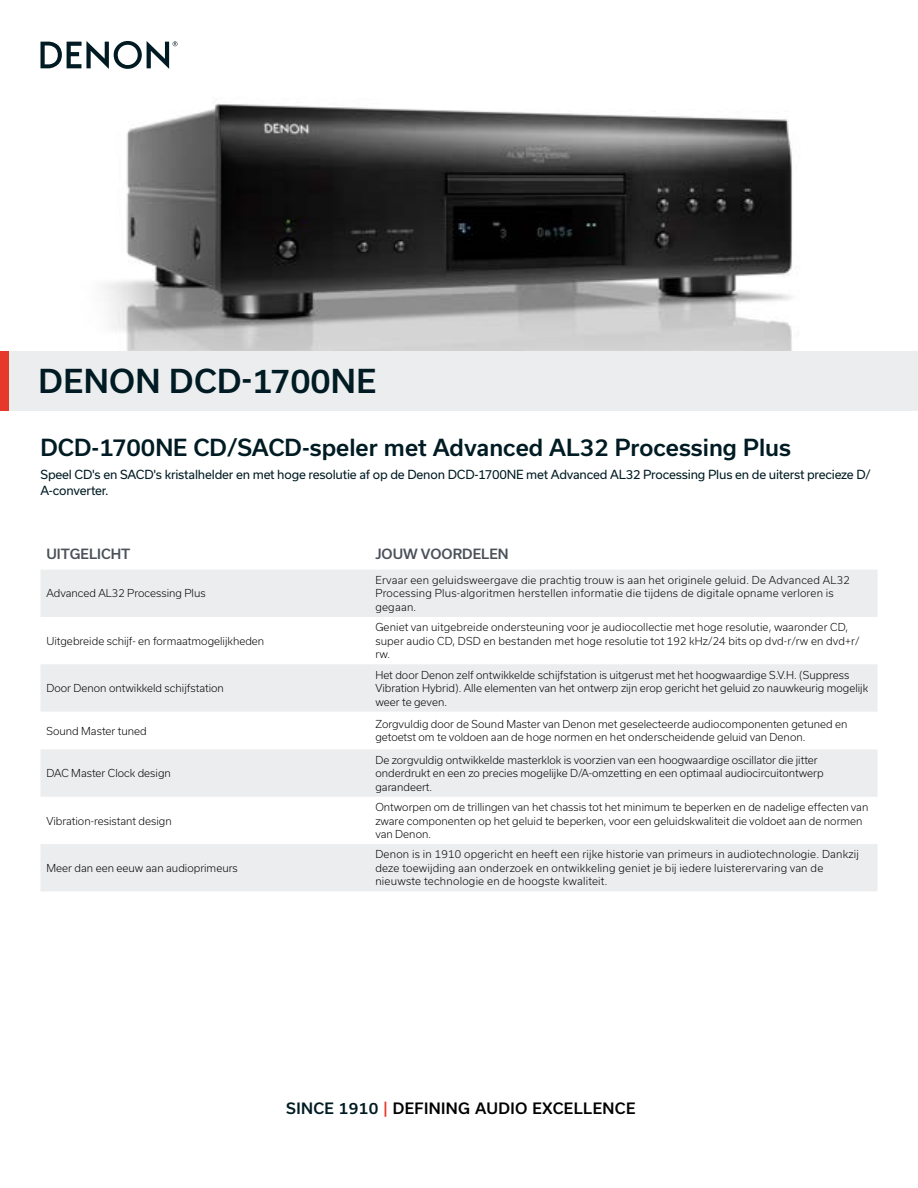
<style>
.page{position:relative;width:918px;height:1188px;background:#fff}
.page>*{position:absolute;margin:0;border:0;box-sizing:border-box;transform-origin:0 0}
.t1{font:500 31.5px "Usual";letter-spacing:.015em;color:#001b23}
.t2{font:500 22.5px "Usual";color:#001b23}
.t3{font:500 15px "Usual";letter-spacing:.025em;color:#000}
.t4{font:500 13.5px "Usual";color:#4b515a}
.t5{font:12px/16.5px "Usual";letter-spacing:-.015em;color:#001b23}
.t6{font:300 10.5px/13.5px "Usual";color:#000}
.t7{font:300 10.5px/13.5px "Usual";letter-spacing:.02em;color:#000}
.s1{color:#001b23}
.s2{color:#e7392b}
</style>
<div class="page">
<img style="left:104px;top:102px;width:688px;height:249px">
<svg style="left:41px;top:570px;width:836px;height:321px;fill:#ecedee"></svg>
<div style="left:0;top:351px;width:918px;height:60px;background:#ecedee"></div>
<div style="left:0;top:351px;width:8px;height:60px;background:#e7392b"></div>
<svg style="left:40px;top:41px;width:138px;height:28px"></svg>
<h1 class="t1" style="left:39px;top:363px;width:339px">DENON DCD-1700NE</h1>
<h2 class="t2" style="left:40px;top:435px;width:752px">DCD-1700NE CD/SACD-speler met Advanced AL32 Processing Plus</h2>
<p class="t5" style="left:40px;top:466px;width:832px">Speel CD's en SACD's kristalhelder en met hoge resolutie af op de Denon DCD-1700NE met Advanced AL32 Processing Plus en de uiterst precieze D/<br>A-converter.</p>
<p class="t4" style="left:46px;top:546px;width:85px">UITGELICHT</p>
<p class="t4" style="left:375px;top:546px;width:135px">JOUW VOORDELEN</p>
<p class="t6" style="left:46px;top:587px;width:161px">Advanced AL32 Processing Plus</p>
<p class="t7" style="left:375px;top:573px;width:476px">Ervaar een geluidsweergave die prachtig trouw is aan het originele geluid. De Advanced AL32<br>Processing Plus-algoritmen herstellen informatie die tijdens de digitale opname verloren is gegaan.</p>
<p class="t6" style="left:46px;top:634px;width:219px">Uitgebreide schijf- en formaatmogelijkheden</p>
<p class="t6" style="left:46px;top:681px;width:179px">Door Denon ontwikkeld schijfstation</p>
<p class="t6" style="left:375px;top:621px;width:486px">Geniet van uitgebreide ondersteuning voor je audiocollectie met hoge resolutie, waaronder CD, super audio CD, DSD en bestanden met hoge resolutie tot 192 kHz/24 bits op dvd-r/rw en dvd+r/ rw.</p>
<p class="t6" style="left:375px;top:668px;width:494px">Het door Denon zelf ontwikkelde schijfstation is uitgerust met het hoogwaardige S.V.H. (Suppress<br>Vibration Hybrid). Alle elementen van het ontwerp zijn erop gericht het geluid zo nauwkeurig mogelijk weer te geven.</p>
<p class="t6" style="left:46px;top:724px;width:102px">Sound Master tuned</p>
<p class="t6" style="left:375px;top:717px;width:474px">Zorgvuldig door de Sound Master van Denon met geselecteerde audiocomponenten getuned en getoetst om te voldoen aan de hoge normen en het onderscheidende geluid van Denon.</p>
<p class="t6" style="left:46px;top:767px;width:126px">DAC Master Clock design</p>
<p class="t6" style="left:375px;top:753px;width:450px">De zorgvuldig ontwikkelde masterklok is voorzien van een hoogwaardige oscillator die jitter onderdrukt en een zo precies mogelijke D/A-omzetting en een optimaal audiocircuitontwerp garandeert.</p>
<p class="t6" style="left:46px;top:814px;width:127px">Vibration-resistant design</p>
<p class="t6" style="left:46px;top:861px;width:193px">Meer dan een eeuw aan audioprimeurs</p>
<p class="t6" style="left:375px;top:800px;width:495px">Ontworpen om de trillingen van het chassis tot het minimum te beperken en de nadelige effecten van zware componenten op het geluid te beperken, voor een geluidskwaliteit die voldoet aan de normen van Denon.</p>
<p class="t7" style="left:375px;top:848px;width:485px">Denon is in 1910 opgericht en heeft een rijke historie van primeurs in audiotechnologie. Dankzij deze toewijding aan onderzoek en ontwikkeling geniet je bij iedere luisterervaring van de nieuwste technologie en de hoogste kwaliteit.</p>
<h3 class="t3" style="left:286px;top:1100px;width:351px"><span class="s1">SINCE 1910</span> <span class="s2">|</span> DEFINING AUDIO EXCELLENCE</h3>
</div>
